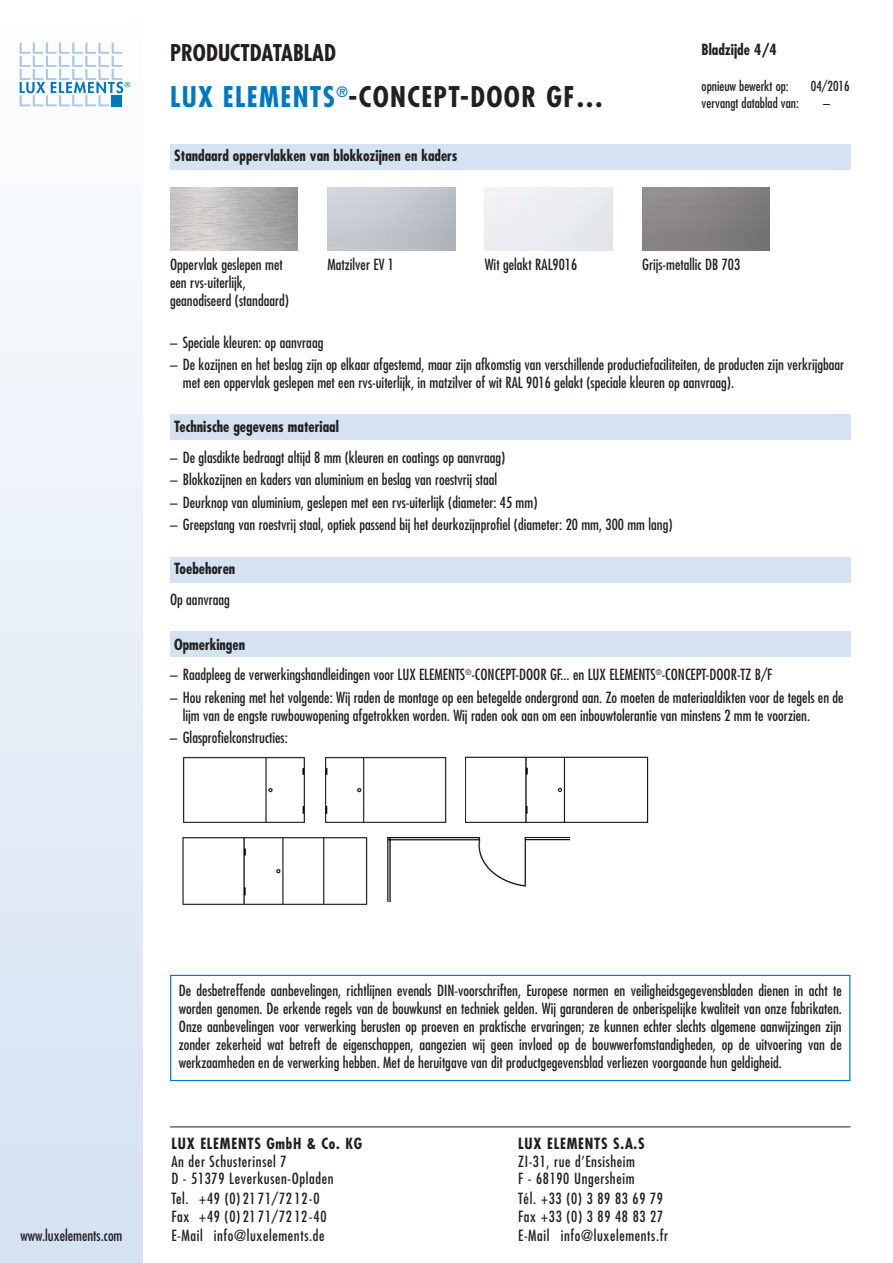
<style>
.page{position:relative;width:893px;height:1263px;background:#fff}
.page>*{position:absolute;margin:0;border:0;box-sizing:border-box;transform-origin:0 0}
.t1{font:700 condensed 27.75px "Futura";letter-spacing:.05em;color:#231f20}
.t2{font:700 condensed 22.5px "Futura";color:#231f20}
.t3{font:condensed 15px/18px "Futura";color:#231f20}
.t4{font:condensed 15px/17.5px "Futura";letter-spacing:.04em;color:#231f20}
.t5{font:700 condensed 15px "Futura";color:#231f20}
.t6{font:700 condensed 15px "Futura";letter-spacing:.05em;color:#231f20}
.t7{font:condensed 13.5px "Futura";color:#231f20}
.s1{color:#0078c0}
</style>
<div class="page">
<div style="left:0;top:0;width:142px;height:1263px;background:linear-gradient(to bottom,#fefefe,#d4e1f3)"></div>
<svg style="left:20px;top:43px;width:110px;height:63px"></svg>
<div style="left:170px;top:975px;width:680px;height:106px;border:1px solid #0078c0"></div>
<hr style="left:170px;top:1126px;width:680px;height:1px;background:#231f20">
<div style="left:170px;top:145px;width:680px;height:25px;background:#d4e2f2"></div>
<div style="left:170px;top:415px;width:680px;height:25px;background:#d4e2f2"></div>
<div style="left:170px;top:557px;width:680px;height:26px;background:#d4e2f2"></div>
<div style="left:170px;top:631px;width:680px;height:26px;background:#d4e2f2"></div>
<img style="left:183px;top:757px;width:122px;height:66px">
<img style="left:325px;top:757px;width:122px;height:66px">
<img style="left:466px;top:757px;width:183px;height:66px">
<img style="left:170px;top:187px;width:128px;height:64px">
<img style="left:182px;top:838px;width:186px;height:67px">
<img style="left:387px;top:838px;width:182px;height:63px">
<h2 class="t2" style="left:170px;top:42px;width:167px">PRODUCTDATABLAD</h2>
<p class="t5" style="left:702px;top:43px;width:77px">Bladzijde 4/4</p>
<p class="t7" style="left:702px;top:80px;width:89px">opnieuw bewerkt op:</p>
<p class="t7" style="left:811px;top:80px;width:40px">04/2016</p>
<p class="t7" style="left:702px;top:97px;width:99px">vervangt datablad van:</p>
<p class="t7" style="left:823px;top:97px;width:8px">–</p>
<h1 class="t1" style="left:170px;top:85px;width:435px"><span class="s1">LUX ELEMENTS</span><sup>®</sup>-CONCEPT-DOOR GF…</h1>
<p class="t5" style="left:174px;top:149px;width:285px">Standaard oppervlakken van blokkozijnen en kaders</p>
<p class="t3" style="left:170px;top:256px;width:120px">Oppervlak geslepen met een rvs-uiterlijk, geanodiseerd (standaard)</p>
<p class="t3" style="left:327px;top:256px;width:68px">Matzilver EV 1</p>
<p class="t3" style="left:485px;top:256px;width:94px">Wit gelakt RAL9016</p>
<p class="t3" style="left:642px;top:256px;width:100px">Grijs-metallic DB 703</p>
<p class="t3" style="left:170px;top:334px;width:155px">– Speciale kleuren: op aanvraag</p>
<p class="t3" style="left:183px;top:356px;width:663px;text-indent:-13px">– De kozijnen en het beslag zijn op elkaar afgestemd, maar zijn afkomstig van verschillende productiefaciliteiten, de producten zijn verkrijgbaar met een oppervlak geslepen met een rvs-uiterlijk, in matzilver of wit RAL 9016 gelakt (speciale kleuren op aanvraag).</p>
<p class="t5" style="left:174px;top:420px;width:166px">Technische gegevens materiaal</p>
<p class="t3" style="left:170px;top:449px;width:337px">– De glasdikte bedraagt altijd 8 mm (kleuren en coatings op aanvraag)</p>
<p class="t3" style="left:170px;top:472px;width:329px">– Blokkozijnen en kaders van aluminium en beslag van roestvrij staal</p>
<p class="t3" style="left:170px;top:494px;width:369px">– Deurknop van aluminium, geslepen met een rvs-uiterlijk (diameter: 45 mm)</p>
<p class="t3" style="left:170px;top:516px;width:504px">– Greepstang van roestvrij staal, optiek passend bij het deurkozijnprofiel (diameter: 20 mm, 300 mm lang)</p>
<p class="t5" style="left:174px;top:562px;width:63px">Toebehoren</p>
<p class="t3" style="left:170px;top:591px;width:61px">Op aanvraag</p>
<p class="t5" style="left:174px;top:637px;width:72px">Opmerkingen</p>
<p class="t3" style="left:170px;top:667px;width:604px">– Raadpleeg de verwerkingshandleidingen voor LUX ELEMENTS<sup>®</sup>-CONCEPT-DOOR GF... en LUX ELEMENTS<sup>®</sup>-CONCEPT-DOOR-TZ B/F</p>
<p class="t3" style="left:183px;top:689px;width:662px;text-indent:-13px">– Hou rekening met het volgende: Wij raden de montage op een betegelde ondergrond aan. Zo moeten de materiaaldikten voor de tegels en de lijm van de engste ruwbouwopening afgetrokken worden. Wij raden ook aan om een inbouwtolerantie van minstens 2 mm te voorzien.</p>
<p class="t3" style="left:170px;top:729px;width:119px">– Glasprofielconstructies:</p>
<p class="t3" style="left:21px;top:1227px;width:103px">www.luxelements.com</p>
<p class="t3" style="left:179px;top:982px;width:665px;text-align:justify">De desbetreffende aanbevelingen, richtlijnen evenals DIN-voorschriften, Europese normen en veiligheidsgegevensbladen dienen in acht te worden genomen. De erkende regels van de bouwkunst en techniek gelden. Wij garanderen de onberispelijke kwaliteit van onze fabrikaten.<br>Onze aanbevelingen voor verwerking berusten op proeven en praktische ervaringen; ze kunnen echter slechts algemene aanwijzingen zijn zonder zekerheid wat betreft de eigenschappen, aangezien wij geen invloed op de bouwwerfomstandigheden, op de uitvoering van de werkzaamheden en de verwerking hebben. Met de heruitgave van dit productgegevensblad verliezen voorgaande hun geldigheid.</p>
<p class="t6" style="left:171px;top:1137px;width:192px">LUX ELEMENTS GmbH &amp; Co. KG</p>
<p class="t4" style="left:171px;top:1153px;width:164px">An der Schusterinsel 7<br>D - 51379 Leverkusen-Opladen</p>
<p class="t4" style="left:171px;top:1190px;width:157px">Tel. +49 (0) 21 71/72 12-0<br>Fax +49 (0) 21 71/72 12-40</p>
<p class="t4" style="left:171px;top:1228px;width:155px">E-Mail info@luxelements.de</p>
<p class="t6" style="left:518px;top:1137px;width:128px">LUX ELEMENTS S.A.S</p>
<p class="t4" style="left:518px;top:1153px;width:118px">ZI-31, rue d’Ensisheim<br>F - 68190 Ungersheim</p>
<p class="t4" style="left:518px;top:1190px;width:147px">Tél. +33 (0) 3 89 83 69 79<br>Fax +33 (0) 3 89 48 83 27</p>
<p class="t4" style="left:518px;top:1228px;width:151px">E-Mail info@luxelements.fr</p>
</div>
